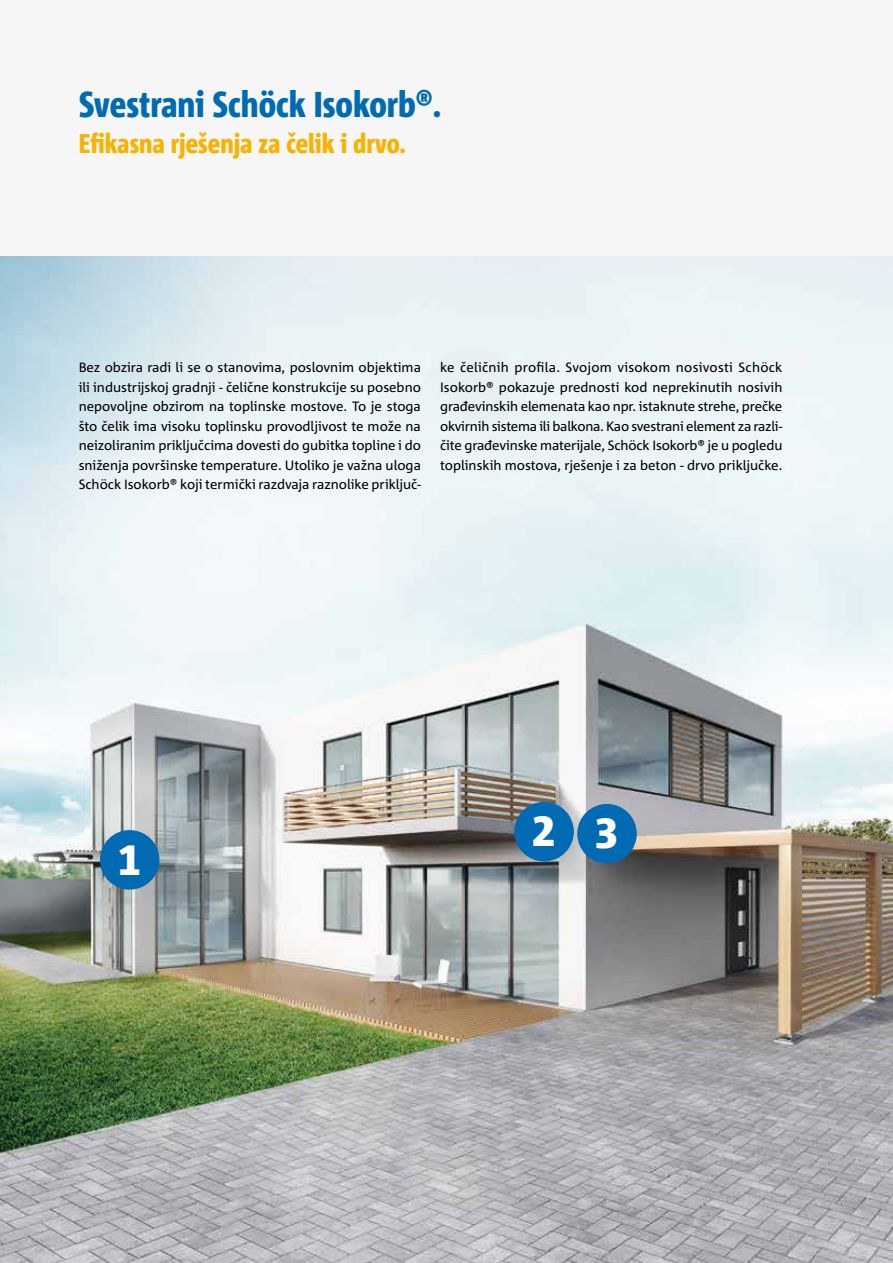
<style>
.page{position:relative;width:893px;height:1263px;background:#fff}
.page>*{position:absolute;margin:0;border:0;box-sizing:border-box;transform-origin:0 0}
.t1{font:800 42.15px "Corpid E1 s";color:#fff}
.t2{font:800 condensed 36px "Corpid Schoeck";color:#006ab3}
.t3{font:800 condensed 27px "Corpid Schoeck";color:#f9b200}
.t4{font:13.5px/19.5px "Corpid Schoeck";color:#000;text-align:justify}
</style>
<div class="page">
<img style="left:0;top:256px;width:893px;height:1007px">
<div style="left:100px;top:830px;width:59px;height:60px;background:#006ab3;border-radius:50%"></div>
<div style="left:514px;top:802px;width:60px;height:59px;background:#006ab3;border-radius:50%"></div>
<div style="left:577px;top:804px;width:60px;height:59px;background:#006ab3;border-radius:50%"></div>
<div style="left:0;top:0;width:893px;height:255px;background:#f6f6f6"></div>
<h2 class="t2" style="left:79px;top:82px;width:364px">Svestrani Schöck Isokorb®.</h2>
<h3 class="t3" style="left:79px;top:127px;width:329px">Efikasna rješenja za čelik i drvo.</h3>
<p class="t4" style="left:79px;top:357px;width:344px">Bez obzira radi li se o stanovima, poslovnim objektima ili industrijskoj gradnji - čelične konstrukcije su posebno nepovoljne obzirom na toplinske mostove. To je stoga što čelik ima visoku toplinsku provodljivost te može na neizoliranim priključcima dovesti do gubitka topline i do sniženja površinske temperature. Utoliko je važna uloga Schöck Isokorb® koji termički razdvaja raznolike priključ-</p>
<p class="t4" style="left:440px;top:357px;width:344px">ke čeličnih profila. Svojom visokom nosivosti Schöck Isokorb® pokazuje prednosti kod neprekinutih nosivih građevinskih elemenata kao npr. istaknute strehe, prečke okvirnih sistema ili balkona. Kao svestrani element za razli&shy;čite građevinske materijale, Schöck Isokorb® je u pogledu toplinskih mostova, rješenje i za beton - drvo priključke.</p>
<h1 class="t1" style="left:118px;top:833px;width:25px">1</h1>
<h1 class="t1" style="left:532px;top:806px;width:88px">2 3</h1>
</div>
